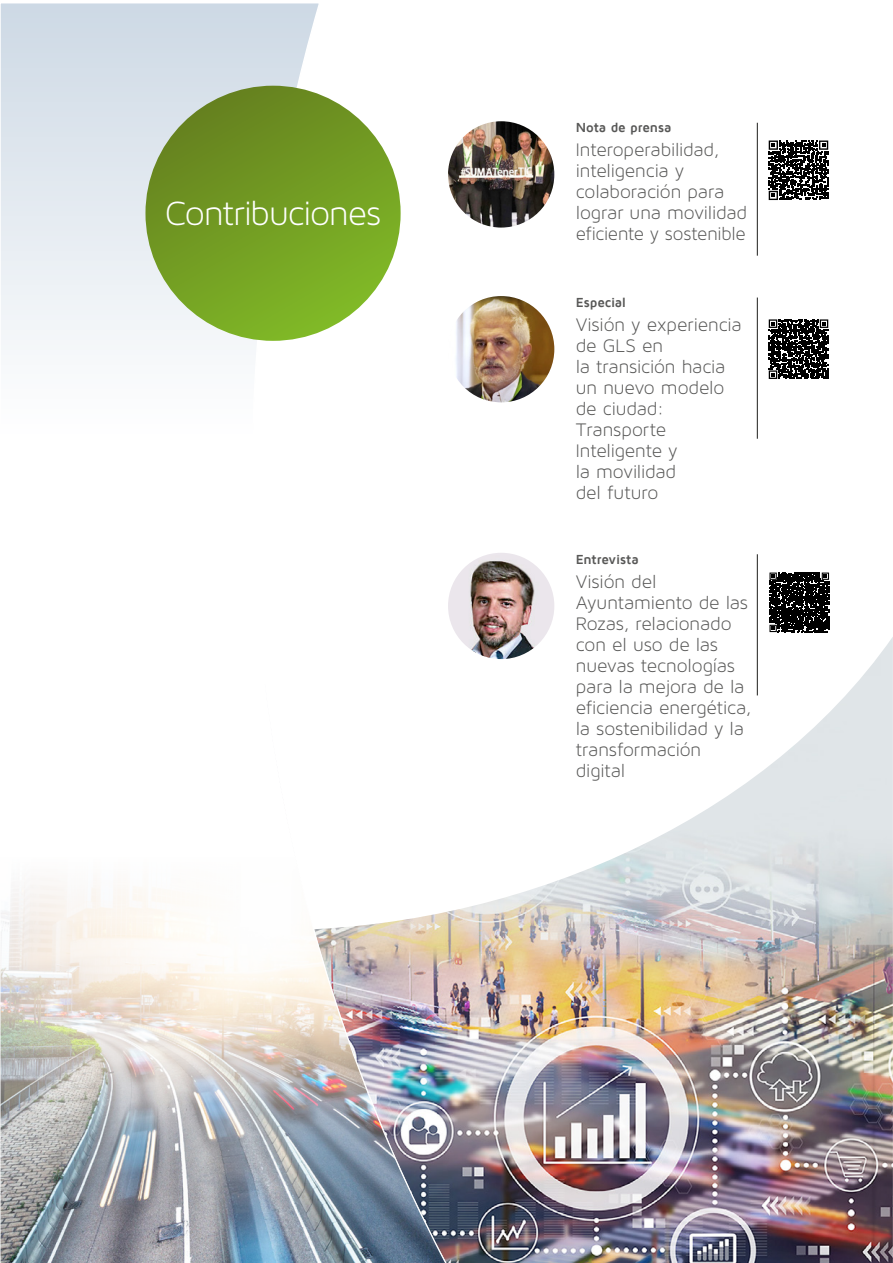
<style>
.page{position:relative;width:893px;height:1263px;background:#fff}
.page>*{position:absolute;margin:0;border:0;box-sizing:border-box;transform-origin:0 0}
.t1{font:300 36px "Maven Pro Light 300";letter-spacing:-.03em;color:#fff}
.t2{font:300 19.5px/21px "Maven Pro Light 300";letter-spacing:-.01em;color:#575756}
.t3{font:700 13.5px "Maven Pro";letter-spacing:-.015em;color:#575756}
</style>
<div class="page">
<img style="left:448px;top:636px;width:445px;height:627px">
<svg style="left:0;top:3px;width:400px;height:347px"></svg>
<img style="left:0;top:880px;width:448px;height:383px">
<div style="left:145px;top:86px;width:256px;height:255px;background:linear-gradient(to bottom,#678420,#80b729);border-radius:128px"></div>
<img style="left:448px;top:121px;width:106px;height:107px;border-radius:53px">
<hr style="left:757px;top:123px;width:1px;height:133px;background:#1d1d1b">
<img style="left:448px;top:296px;width:106px;height:106px;border-radius:53px">
<hr style="left:757px;top:298px;width:1px;height:141px;background:#1d1d1b">
<svg style="left:769px;top:141px;width:59px;height:59px"></svg>
<img style="left:448px;top:553px;width:106px;height:106px;border-radius:53px">
<hr style="left:757px;top:554px;width:1px;height:141px;background:#1d1d1b">
<svg style="left:769px;top:572px;width:60px;height:60px;background:#212121"></svg>
<svg style="left:769px;top:319px;width:59px;height:60px"></svg>
<h1 class="t1" style="left:165px;top:193px;width:218px">Contribuciones</h1>
<p class="t3" style="left:576px;top:120px;width:97px">Nota de prensa</p>
<p class="t2" style="left:576px;top:139px;width:173px">Interoperabilidad, inteligencia y colaboración para lograr una movilidad eficiente y sostenible</p>
<p class="t3" style="left:576px;top:295px;width:52px">Especial</p>
<p class="t2" style="left:576px;top:314px;width:167px">Visión y experiencia de GLS en<br>la transición hacia un nuevo modelo de ciudad:<br>Transporte<br>Inteligente y<br>la movilidad<br>del futuro</p>
<p class="t3" style="left:576px;top:552px;width:65px">Entrevista</p>
<p class="t2" style="left:576px;top:570px;width:177px">Visión del<br>Ayuntamiento de las<br>Rozas, relacionado con el uso de las nuevas tecnologías para la mejora de la eficiencia energética, la sostenibilidad y la transformación digital</p>
</div>
